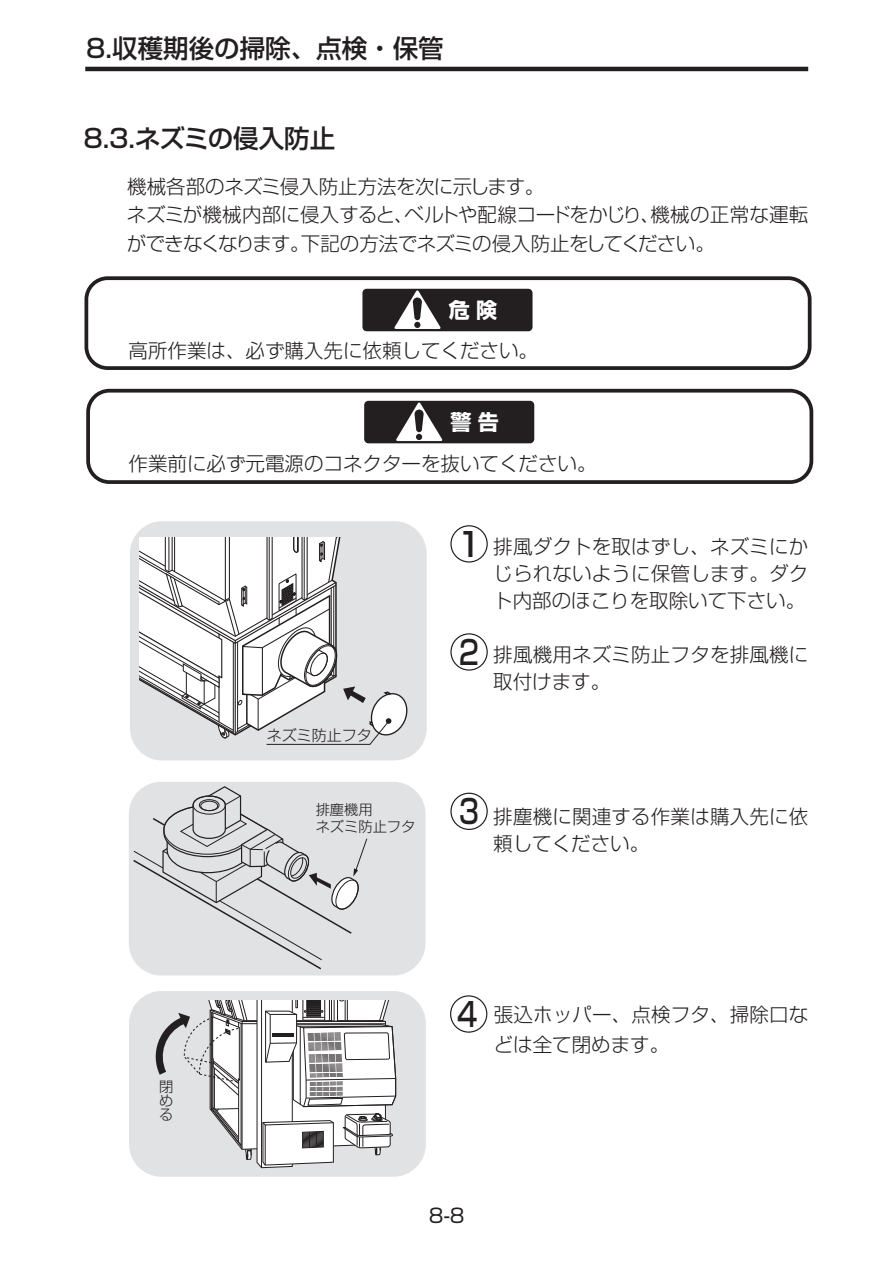
<style>
.page{position:relative;width:893px;height:1263px;background:#fff}
.page>*{position:absolute;margin:0;border:0;box-sizing:border-box;transform-origin:0 0}
.t1{font:500 33px "Shin Go Pr 5";color:#231f20;scale:.8 1}
.t2{font:500 33px "Shin Go Pr 5";color:#231f20}
.t3{font:500 25.5px "Shin Go Pr 5";color:#231f20}
.t4{font:700 21px "Shin Go Pr 5";color:#fff}
.t5{font:300 19.5px/27px "Shin Go Pr 5";color:#231f20}
.t6{font:300 19.5px/28.5px "Shin Go Pr 5";letter-spacing:-.03em;color:#231f20}
.t7{font:19.5px "Shin Go Pr 5";color:#231f20}
.t8{font:300 15px "Shin Go Pr 5";color:#231f20}
.t9{font:300 14.25px/14.2px "Shin Go Pr 5";color:#231f20;text-align:justify}
</style>
<div class="page">
<hr style="left:85px;top:67px;width:723px;height:4px;background:#231f20">
<div style="left:129px;top:991px;width:297px;height:186px;background:#e1e2e4;border-radius:32px"></div>
<div style="left:450px;top:793px;width:38px;height:37px;border:1px solid #231f20;border-radius:50%"></div>
<div style="left:450px;top:633px;width:38px;height:38px;border:1px solid #231f20;border-radius:50%"></div>
<div style="left:450px;top:525px;width:38px;height:37px;border:1px solid #231f20;border-radius:50%"></div>
<div style="left:129px;top:782px;width:297px;height:193px;background:#e1e2e4;border-radius:32px"></div>
<div style="left:130px;top:521px;width:297px;height:239px;background:#e1e2e4;border-radius:32px"></div>
<div style="left:450px;top:995px;width:37px;height:38px;border:1px solid #231f20;border-radius:50%"></div>
<svg style="left:139px;top:537px;width:269px;height:208px"></svg>
<svg style="left:132px;top:785px;width:236px;height:186px"></svg>
<div style="left:86px;top:389px;width:727px;height:95px;border:4px solid #231f20;border-radius:21px"></div>
<div style="left:364px;top:401px;width:170px;height:42px;background:#231f20;border-radius:4px"></div>
<svg style="left:396px;top:402px;width:47px;height:39px"></svg>
<div style="left:84px;top:276px;width:727px;height:94px;border:4px solid #231f20;border-radius:21px"></div>
<div style="left:362px;top:289px;width:171px;height:42px;background:#231f20;border-radius:4px"></div>
<svg style="left:394px;top:290px;width:47px;height:39px"></svg>
<svg style="left:155px;top:1000px;width:242px;height:168px"></svg>
<h2 class="t3" style="left:86px;top:27px;width:359px">8.収穫期後の掃除、点検・保管</h2>
<h2 class="t3" style="left:80px;top:117px;width:256px">８.３.ネズミの侵入防止</h2>
<p class="t6" style="left:127px;top:170px;width:683px">機械各部のネズミ侵入防止方法を次に示します。<br>ネズミが機械内部に侵入すると、ベルトや配線コードをかじり、機械の正常な運転ができなくなります。下記の方法でネズミの侵入防止をしてください。</p>
<p class="t4" style="left:449px;top:294px;width:50px">危険</p>
<p class="t5" style="left:129px;top:335px;width:411px">高所作業は、必ず購入先に依頼してください。</p>
<p class="t4" style="left:450px;top:406px;width:50px">警告</p>
<p class="t5" style="left:129px;top:448px;width:469px">作業前に必ず元電源のコネクターを抜いてください。</p>
<p class="t9" style="left:159px;top:1078px;width:16px">閉める</p>
<p class="t8" style="left:267px;top:723px;width:106px">ネズミ防止フタ</p>
<p class="t9" style="left:316px;top:800px;width:101px;line-height:17.2px">排塵機用<br>ネズミ防止フタ</p>
<h1 class="t2" style="left:457px;top:517px;width:27px">1</h1>
<h1 class="t1" style="left:456px;top:625px;width:35px">２</h1>
<p class="t5" style="left:493px;top:531px;width:317px;text-align:justify">排風ダクトを取はずし、ネズミにかじられないように保管します。ダクト内部のほこりを取除いて下さい。</p>
<p class="t5" style="left:493px;top:639px;width:317px">排風機用ネズミ防止フタを排風機に取付けます。</p>
<h1 class="t1" style="left:456px;top:785px;width:35px">３</h1>
<p class="t5" style="left:493px;top:801px;width:317px">排塵機に関連する作業は購入先に依頼してください。</p>
<h1 class="t1" style="left:454px;top:987px;width:35px">４</h1>
<p class="t5" style="left:494px;top:998px;width:316px;line-height:30px">張込ホッパー、点検フタ、掃除口などは全て閉めます。</p>
<p class="t7" style="left:429px;top:1199px;width:37px">8-8</p>
</div>
